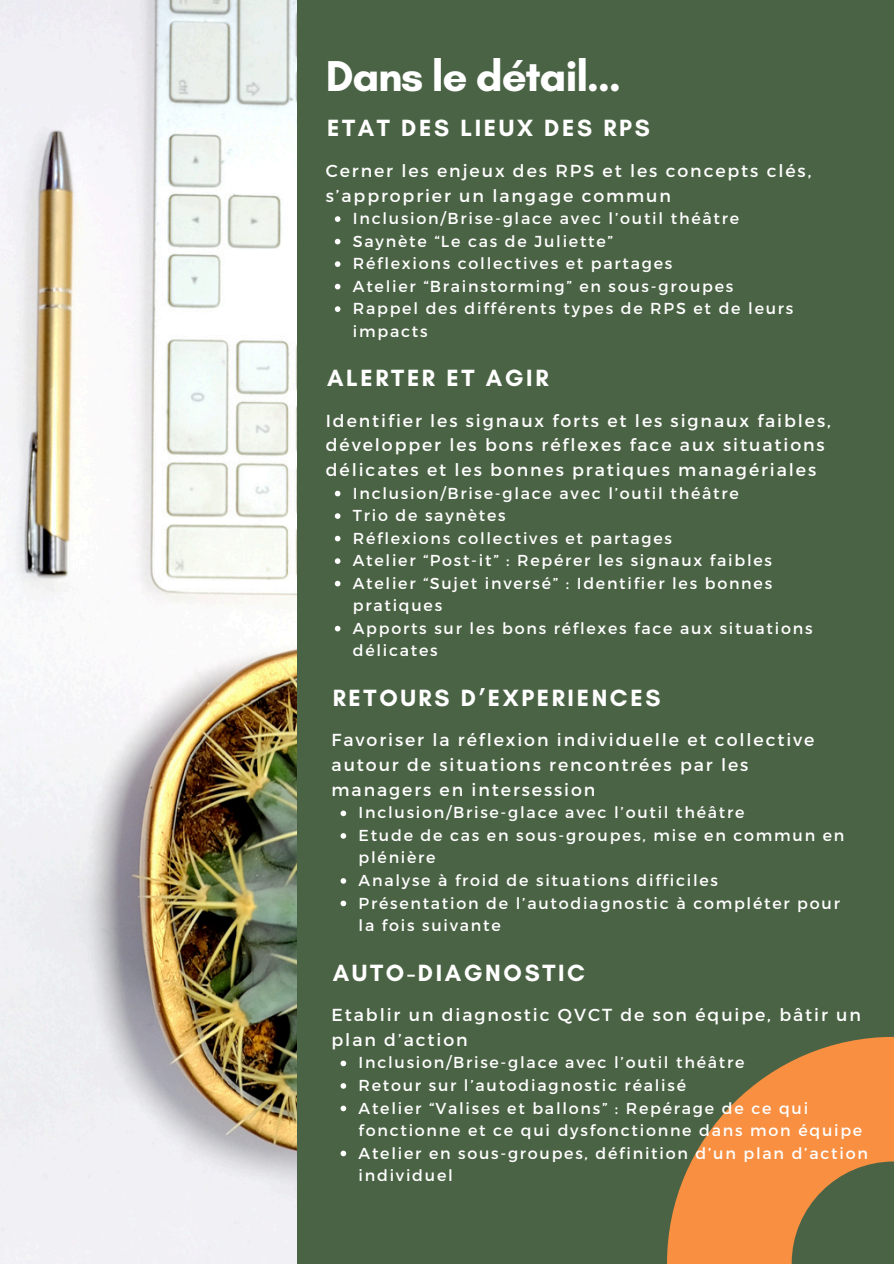
<style>
.page{position:relative;width:894px;height:1264px;background:#fff}
.page>*{position:absolute;margin:0;border:0;box-sizing:border-box;transform-origin:0 0}
.t1{font:700 43.95px "Glacial Indifference";letter-spacing:-.03em;color:#fff}
.t2{font:700 24px "Glacial Indifference";letter-spacing:.11em;color:#fff}
.t3{font:17.4px/24.8px "Montserrat";letter-spacing:.11em;color:#fff}
.t4{font:15.9px/22.5px "Montserrat";letter-spacing:.11em;color:#fff}
</style>
<div class="page">
<div style="left:0;top:0;width:893px;height:1263px;background:#4b6345"></div>
<img style="left:0;top:0;width:296px;height:1263px">
<svg style="left:335px;top:216px;width:5px;height:6px"></svg>
<svg style="left:335px;top:239px;width:5px;height:5px"></svg>
<svg style="left:335px;top:261px;width:5px;height:6px"></svg>
<svg style="left:335px;top:284px;width:5px;height:5px"></svg>
<svg style="left:335px;top:306px;width:5px;height:6px"></svg>
<svg style="left:335px;top:491px;width:5px;height:5px"></svg>
<svg style="left:335px;top:513px;width:5px;height:6px"></svg>
<svg style="left:335px;top:536px;width:5px;height:5px"></svg>
<svg style="left:335px;top:558px;width:5px;height:6px"></svg>
<svg style="left:335px;top:581px;width:5px;height:5px"></svg>
<svg style="left:335px;top:626px;width:5px;height:5px"></svg>
<svg style="left:340px;top:810px;width:6px;height:6px"></svg>
<svg style="left:340px;top:833px;width:6px;height:5px"></svg>
<svg style="left:340px;top:878px;width:6px;height:5px"></svg>
<svg style="left:340px;top:900px;width:6px;height:6px"></svg>
<svg style="left:667px;top:1036px;width:226px;height:227px;fill:#f88f41"></svg>
<svg style="left:340px;top:1060px;width:6px;height:6px"></svg>
<svg style="left:340px;top:1083px;width:6px;height:5px"></svg>
<svg style="left:340px;top:1105px;width:6px;height:6px"></svg>
<svg style="left:340px;top:1150px;width:6px;height:6px"></svg>
<p class="t1" style="left:326px;top:49px;width:297px">Dans le détail...</p>
<h1 class="t2" style="left:327px;top:113px;width:324px">ETAT DES LIEUX DES RPS</h1>
<h2 class="t3" style="left:326px;top:157px;width:487px">Cerner les enjeux des RPS et les concepts clés, s’approprier un langage commun</h2>
<p class="t4" style="left:353px;top:206px;width:388px">Inclusion/Brise-glace avec l’outil théâtre</p>
<p class="t4" style="left:353px;top:229px;width:261px">Saynète “Le cas de Juliette”</p>
<p class="t4" style="left:353px;top:251px;width:321px">Réflexions collectives et partages</p>
<p class="t4" style="left:353px;top:274px;width:382px">Atelier “Brainstorming” en sous-groupes</p>
<p class="t4" style="left:353px;top:296px;width:442px">Rappel des différents types de RPS et de leurs impacts</p>
<p class="t2" style="left:327px;top:363px;width:223px">ALERTER ET AGIR</p>
<h2 class="t3" style="left:326px;top:407px;width:506px">Identifier les signaux forts et les signaux faibles, développer les bons réflexes face aux situations délicates et les bonnes pratiques managériales</h2>
<p class="t4" style="left:353px;top:481px;width:387px">Inclusion/Brise-glace avec l’outil théâtre</p>
<p class="t4" style="left:353px;top:503px;width:154px">Trio de saynètes</p>
<p class="t4" style="left:353px;top:526px;width:320px">Réflexions collectives et partages</p>
<p class="t4" style="left:353px;top:548px;width:420px">Atelier “Post-it” : Repérer les signaux faibles</p>
<p class="t4" style="left:353px;top:571px;width:420px">Atelier “Sujet inversé” : Identifier les bonnes pratiques</p>
<p class="t4" style="left:353px;top:616px;width:461px">Apports sur les bons réflexes face aux situations délicates</p>
<p class="t2" style="left:333px;top:683px;width:329px">RETOURS D’EXPERIENCES</p>
<h2 class="t3" style="left:331px;top:727px;width:484px">Favoriser la réflexion individuelle et collective autour de situations rencontrées par les managers en intersession</h2>
<p class="t4" style="left:358px;top:800px;width:387px">Inclusion/Brise-glace avec l’outil théâtre</p>
<p class="t4" style="left:358px;top:823px;width:487px">Etude de cas en sous-groupes, mise en commun en plénière</p>
<p class="t4" style="left:358px;top:868px;width:361px">Analyse à froid de situations difficiles</p>
<p class="t4" style="left:358px;top:890px;width:482px">Présentation de l’autodiagnostic à compléter pour la fois suivante</p>
<p class="t2" style="left:333px;top:957px;width:253px">AUTO-DIAGNOSTIC</p>
<h2 class="t3" style="left:331px;top:1001px;width:530px">Etablir un diagnostic QVCT de son équipe, bâtir un plan d’action</h2>
<p class="t4" style="left:358px;top:1050px;width:387px">Inclusion/Brise-glace avec l’outil théâtre</p>
<p class="t4" style="left:358px;top:1073px;width:329px">Retour sur l’autodiagnostic réalisé</p>
<p class="t4" style="left:358px;top:1095px;width:505px">Atelier “Valises et ballons” : Repérage de ce qui fonctionne et ce qui dysfonctionne dans mon équipe</p>
<p class="t4" style="left:358px;top:1140px;width:510px">Atelier en sous-groupes, définition d’un plan d’action individuel</p>
</div>
